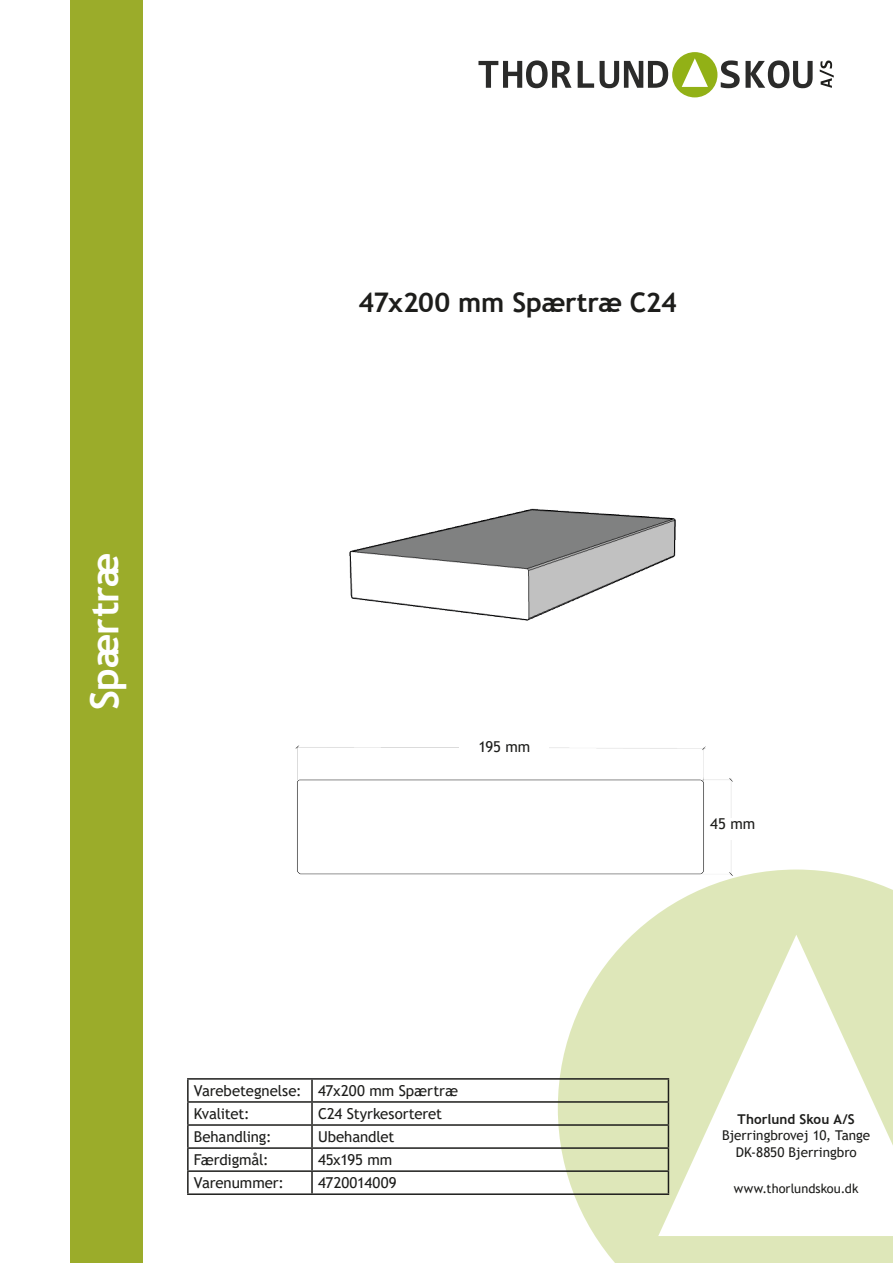
<style>
.page{position:relative;width:893px;height:1263px;background:#fff}
.page>*{position:absolute;margin:0;border:0;box-sizing:border-box;transform-origin:0 0}
.t1{font:700 39px "Trebuchet MS";letter-spacing:-.01em;color:#fff}
.Profil_navn{font:700 27px "Trebuchet MS";letter-spacing:-.01em;color:#1d1d1b}
.Profil_info{font:15px "Trebuchet MS";letter-spacing:-.01em;color:#1d1d1b}
.Profil_info-2{font:15px "Trebuchet MS";letter-spacing:.015em;color:#1d1d1b}
.t2{font:13.5px/16.2px "Trebuchet MS";letter-spacing:-.005em;color:#1d1d1b;text-align:center}
.t3{font:700 13.5px "Trebuchet MS";letter-spacing:.005em;color:#1d1d1b}
.t4{font:12.75px "Trebuchet MS";letter-spacing:.005em;color:#1d1d1b}
</style>
<div class="page">
<svg style="left:558px;top:869px;width:335px;height:394px;fill:#dee7b9"></svg>
<svg style="left:658px;top:935px;width:235px;height:301px"></svg>
<div style="left:70px;top:0;width:72px;height:1263px;background:#9bac2a"></div>
<div style="left:672px;top:52px;width:45px;height:45px;background:#92b116;border-radius:50%"></div>
<svg style="left:478px;top:60px;width:94px;height:28px"></svg>
<svg style="left:578px;top:61px;width:16px;height:27px"></svg>
<svg style="left:600px;top:61px;width:68px;height:27px"></svg>
<svg style="left:721px;top:60px;width:92px;height:28px"></svg>
<svg style="left:820px;top:61px;width:14px;height:27px"></svg>
<svg style="left:682px;top:58px;width:26px;height:29px"></svg>
<hr style="left:187px;top:1078px;width:125px;height:2px;background:#1d1d1b">
<hr style="left:187px;top:1080px;width:2px;height:21px;background:#1d1d1b">
<hr style="left:312px;top:1078px;width:357px;height:2px;background:#1d1d1b">
<hr style="left:311px;top:1080px;width:2px;height:21px;background:#1d1d1b">
<hr style="left:187px;top:1101px;width:125px;height:2px;background:#1d1d1b">
<hr style="left:187px;top:1103px;width:2px;height:21px;background:#1d1d1b">
<hr style="left:312px;top:1101px;width:357px;height:2px;background:#1d1d1b">
<hr style="left:311px;top:1103px;width:2px;height:21px;background:#1d1d1b">
<hr style="left:187px;top:1124px;width:125px;height:2px;background:#1d1d1b">
<hr style="left:187px;top:1126px;width:2px;height:21px;background:#1d1d1b">
<hr style="left:312px;top:1124px;width:357px;height:2px;background:#1d1d1b">
<hr style="left:311px;top:1126px;width:2px;height:21px;background:#1d1d1b">
<hr style="left:187px;top:1147px;width:125px;height:2px;background:#1d1d1b">
<hr style="left:187px;top:1149px;width:2px;height:21px;background:#1d1d1b">
<hr style="left:312px;top:1147px;width:357px;height:2px;background:#1d1d1b">
<hr style="left:311px;top:1149px;width:2px;height:21px;background:#1d1d1b">
<hr style="left:187px;top:1170px;width:125px;height:2px;background:#1d1d1b">
<hr style="left:187px;top:1172px;width:2px;height:21px;background:#1d1d1b">
<hr style="left:312px;top:1170px;width:357px;height:2px;background:#1d1d1b">
<hr style="left:311px;top:1172px;width:2px;height:21px;background:#1d1d1b">
<svg style="left:668px;top:1080px;width:1px;height:113px"></svg>
<hr style="left:187px;top:1193px;width:125px;height:2px;background:#1d1d1b">
<hr style="left:312px;top:1193px;width:357px;height:2px;background:#1d1d1b">
<img style="left:295px;top:745px;width:460px;height:158px">
<div style="left:710px;top:818px;width:48px;height:22px;background:#fff"></div>
<div style="left:460px;top:741px;width:89px;height:32px;background:#fff"></div>
<img style="left:349px;top:508px;width:327px;height:113px">
<h1 class="t1" style="left:80px;top:710px;width:159px;rotate:-90deg">Spærtræ</h1>
<p class="Profil_navn" style="left:359px;top:285px;width:320px">47x200 mm Spærtræ C24</p>
<p class="Profil_info" style="left:478px;top:737px;width:53px">195 mm</p>
<p class="Profil_info" style="left:710px;top:815px;width:46px">45 mm</p>
<p class="Profil_info" style="left:194px;top:1081px;width:109px">Varebetegnelse:</p>
<p class="Profil_info" style="left:318px;top:1081px;width:142px">47x200 mm Spærtræ</p>
<p class="Profil_info" style="left:194px;top:1104px;width:57px">Kvalitet:</p>
<p class="Profil_info" style="left:318px;top:1104px;width:126px">C24 Styrkesorteret</p>
<p class="Profil_info" style="left:194px;top:1127px;width:79px">Behandling:</p>
<p class="Profil_info" style="left:318px;top:1127px;width:78px">Ubehandlet</p>
<p class="Profil_info" style="left:194px;top:1150px;width:76px">Færdigmål:</p>
<p class="Profil_info" style="left:318px;top:1150px;width:76px">45x195 mm</p>
<p class="Profil_info" style="left:194px;top:1173px;width:92px">Varenummer:</p>
<p class="Profil_info-2" style="left:318px;top:1173px;width:80px">4720014009</p>
<p class="t3" style="left:738px;top:1111px;width:119px">Thorlund Skou A/S</p>
<p class="t2" style="left:722px;top:1127px;width:150px">Bjerringbrovej 10, Tange<br>DK-8850 Bjerringbro</p>
<p class="t4" style="left:734px;top:1181px;width:126px">www.thorlundskou.dk</p>
</div>
